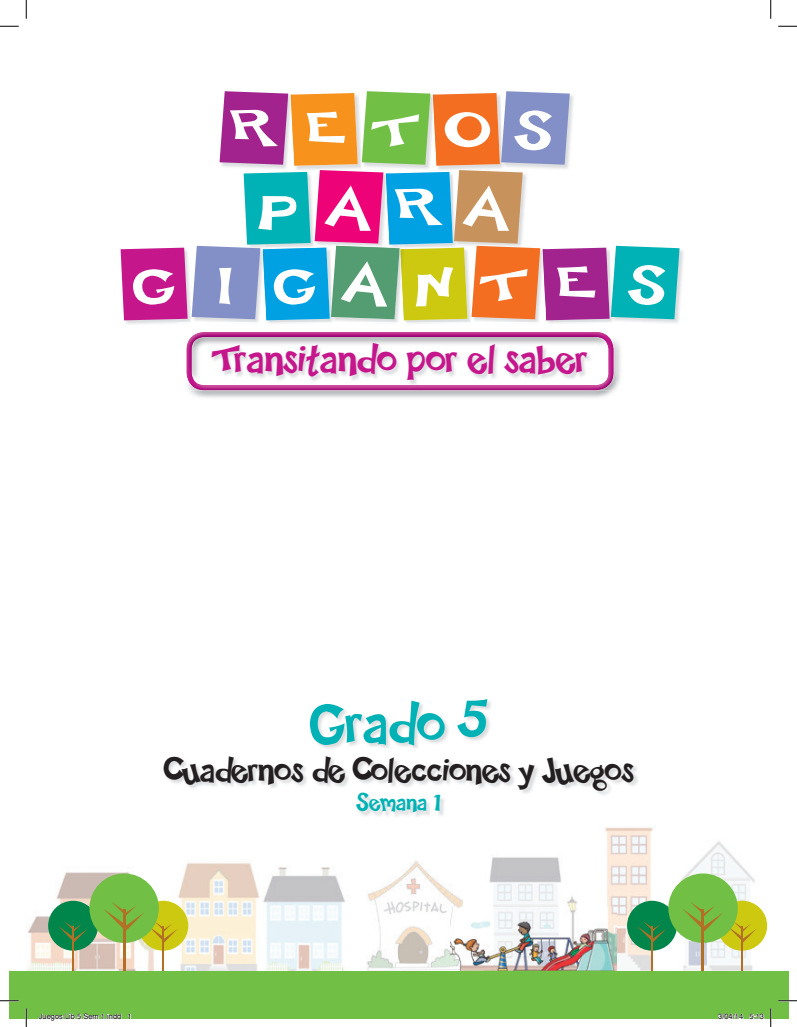
<style>
.page{position:relative;width:797px;height:1027px;background:#fff}
.page>*{position:absolute;margin:0;border:0;box-sizing:border-box;transform-origin:0 0}
.t1{font:62.5px "Happy Sans";letter-spacing:-.005em;color:#00b2b5}
.t2{font:43.75px "Happy Sans";letter-spacing:-.005em;color:#c5168c}
.t3{font:37.5px "Happy Sans";letter-spacing:-.005em;color:#231f20}
.t4{font:25px "Happy Sans";letter-spacing:-.005em;color:#00b2b5}
.t5{font:7.5px "Helvetica";color:#000}
</style>
<div class="page">
<img style="left:165px;top:701px;width:473px;height:115px">
<img style="left:489px;top:827px;width:279px;height:107px">
<img style="left:616px;top:934px;width:150px;height:37px">
<img style="left:27px;top:863px;width:318px;height:108px">
<div style="left:9px;top:971px;width:779px;height:47px;background:#71bf44"></div>
<div style="left:717px;top:901px;width:50px;height:50px;background:#ccc910;border-radius:50%"></div>
<hr style="left:741px;top:926px;width:2px;height:44px;background:#b36f26">
<div style="left:627px;top:901px;width:50px;height:50px;background:#00854a;border-radius:50%"></div>
<hr style="left:651px;top:926px;width:1px;height:44px;background:#b36f26">
<svg style="left:637px;top:921px;width:29px;height:22px"></svg>
<div style="left:668px;top:873px;width:69px;height:70px;background:#71bf44;border-radius:50%"></div>
<hr style="left:702px;top:909px;width:2px;height:61px;background:#b36f26">
<svg style="left:682px;top:902px;width:74px;height:41px"></svg>
<div style="left:138px;top:901px;width:50px;height:50px;background:#ccc910;border-radius:50%"></div>
<hr style="left:162px;top:926px;width:2px;height:44px;background:#b36f26">
<div style="left:48px;top:901px;width:50px;height:50px;background:#00854a;border-radius:50%"></div>
<hr style="left:72px;top:926px;width:2px;height:44px;background:#b36f26">
<svg style="left:58px;top:921px;width:29px;height:22px"></svg>
<div style="left:89px;top:873px;width:70px;height:70px;background:#71bf44;border-radius:50%"></div>
<hr style="left:123px;top:909px;width:2px;height:61px;background:#b36f26">
<svg style="left:103px;top:902px;width:75px;height:41px"></svg>
<img style="left:679px;top:248px;width:5px;height:61px">
<svg style="left:121px;top:91px;width:558px;height:233px"></svg>
<img style="left:189px;top:341px;width:432px;height:57px">
<img style="left:187px;top:332px;width:426px;height:58px">
<img style="left:211px;top:343px;width:381px;height:43px">
<img style="left:367px;top:861px;width:96px;height:110px">
<img style="left:463px;top:908px;width:153px;height:63px">
<img style="left:451px;top:908px;width:12px;height:63px">
<svg style="left:0;top:25px;width:19px;height:2px"></svg>
<svg style="left:778px;top:25px;width:19px;height:2px"></svg>
<svg style="left:0;top:1000px;width:19px;height:1px"></svg>
<svg style="left:778px;top:1000px;width:19px;height:1px"></svg>
<svg style="left:25px;top:0;width:2px;height:19px"></svg>
<svg style="left:25px;top:1008px;width:2px;height:19px"></svg>
<svg style="left:770px;top:0;width:1px;height:19px"></svg>
<svg style="left:770px;top:1008px;width:1px;height:19px"></svg>
<svg style="left:38px;top:1013px;width:83px;height:6px"></svg>
<svg style="left:128px;top:1014px;width:3px;height:5px"></svg>
<svg style="left:718px;top:1014px;width:25px;height:5px"></svg>
<svg style="left:749px;top:1014px;width:15px;height:5px"></svg>
<h2 class="t2" style="left:212px;top:334px;width:377px">Transitando por el saber</h2>
<h1 class="t1" style="left:309px;top:687px;width:180px">Grado 5</h1>
<h3 class="t3" style="left:164px;top:748px;width:472px">Cuadernos de Colecciones y Juegos</h3>
<h3 class="t4" style="left:357px;top:788px;width:86px">Semana 1</h3>
<p class="t5" style="left:39px;top:1011px;width:94px">Juegos Lib 5 Sem 1.indd 1</p>
<p class="t5" style="left:718px;top:1011px;width:47px">3/04/14 5:13</p>
</div>
